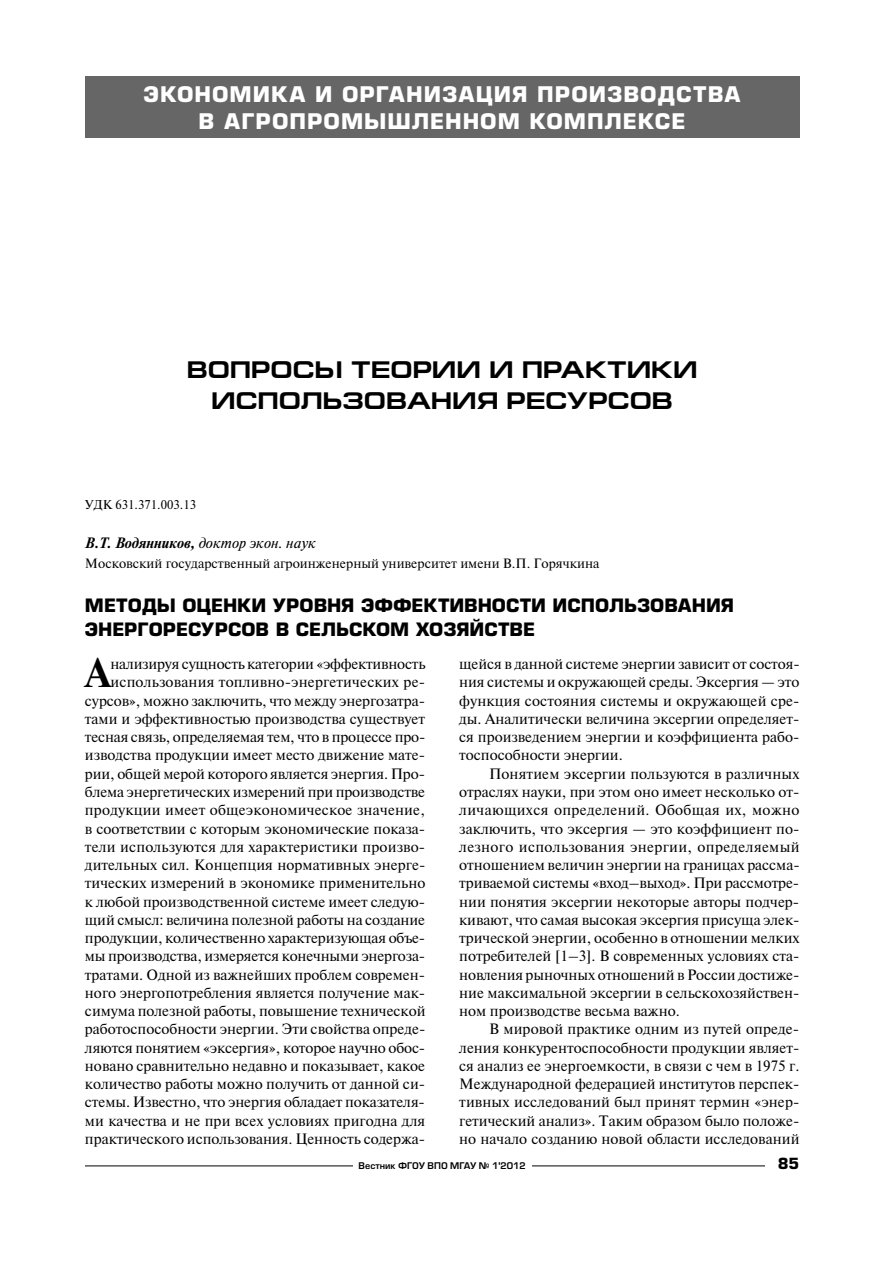
<style>
.page{position:relative;width:893px;height:1263px;background:#fff}
.page>*{position:absolute;margin:0;border:0;box-sizing:border-box;transform-origin:0 0}
.t1{font:700 41.1px "Newton";color:#000}
.t2{font:700 24px/31.2px "Europe Extended C";letter-spacing:.005em;color:#000;text-align:center}
.t3{font:700 21px/27.3px "Europe C";letter-spacing:.045em;color:#fff;text-align:center}
.t4{font:700 18px/23.4px "Europe C";color:#000}
.t5{font:15px/18.3px "Newton";color:#000;text-align:justify}
.t6{font:italic 700 15px "Newton";color:#000}
.t7{font:700 15px "Europe C";color:#000}
.t8{font:13.5px "Newton";color:#000}
.t9{font:12.75px "Newton";color:#000}
.t10{font:9px "Europe Demi C";color:#000}
.s1{font-weight:400}
</style>
<div class="page">
<hr style="left:85px;top:1166px;width:714px;height:1px;background:#000">
<div style="left:353px;top:1162px;width:178px;height:7px;background:#fff"></div>
<div style="left:765px;top:1157px;width:34px;height:12px;background:#fff"></div>
<div style="left:85px;top:77px;width:714px;height:61px;background:#666"></div>
<h3 class="t3" style="left:144px;top:82px;width:598px">ЭКОНОМИКА И ОРГАНИЗАЦИЯ ПРОИЗВОДСТВА<br>В АГРОПРОМЫШЛЕННОМ КОМПЛЕКСЕ</h3>
<h2 class="t2" style="left:187px;top:354px;width:513px">ВОПРОСЫ ТЕОРИИ И ПРАКТИКИ<br>ИСПОЛЬЗОВАНИЯ РЕСУРСОВ</h2>
<p class="t9" style="left:85px;top:500px;width:113px">УДК 631.371.003.13</p>
<p class="t6" style="left:85px;top:534px;width:233px">В.Т. Водянников, <span class="s1">доктор экон. наук</span></p>
<p class="t8" style="left:85px;top:558px;width:516px">Московский государственный агроинженерный университет имени В.П. Горячкина</p>
<p class="t4" style="left:85px;top:595px;width:651px">МЕТОДЫ ОЦЕНКИ УРОВНЯ ЭФФЕКТИВНОСТИ ИСПОЛЬЗОВАНИЯ<br>ЭНЕРГОРЕСУРСОВ В СЕЛЬСКОМ ХОЗЯЙСТВЕ</p>
<h1 class="t1" style="left:85px;top:649px;width:27px">А</h1>
<p class="t5" style="left:85px;top:656px;width:342px;text-align:right">нализируя сущность категории «эффективность использования топливно-энергетических ре&shy;сурсов», можно заключить, что между энергозатра&shy;тами и эффективностью производства существует тесная связь, определяемая тем, что в процессе про&shy;изводства продукции имеет место движение мате&shy;рии, общей мерой которого является энергия. Про&shy;блема энергетических измерений при производстве продукции имеет общеэкономическое значение, в соответствии с которым экономические показа&shy;тели используются для характеристики произво&shy;дительных сил. Концепция нормативных энерге&shy;тических измерений в экономике применительно к любой производственной системе имеет следую&shy;щий смысл: величина полезной работы на создание продукции, количественно характеризующая объе&shy;мы производства, измеряется конечными энергоза&shy;тратами. Одной из важнейших проблем современ&shy;ного энергопотребления является получение мак&shy;симума полезной работы, повышение технической работоспособности энергии. Эти свойства опреде&shy;ляются понятием «эксергия», которое научно обос&shy;новано сравнительно недавно и показывает, какое количество работы можно получить от данной си&shy;стемы. Известно, что энергия обладает показателя&shy;ми качества и не при всех условиях пригодна для практического использования. Ценность содержа-</p>
<p class="t5" style="left:459px;top:656px;width:342px">щейся в данной системе энергии зависит от состоя&shy;ния системы и окружающей среды. Эксергия — это функция состояния системы и окружающей сре&shy;ды. Аналитически величина эксергии определяет&shy;ся произведением энергии и коэффициента рабо&shy;тоспособности энергии.</p>
<p class="t5" style="left:459px;top:766px;width:342px;text-indent:30px">Понятием эксергии пользуются в различных отраслях науки, при этом оно имеет несколько от&shy;личающихся определений. Обобщая их, можно заключить, что эксергия — это коэффициент по&shy;лезного использования энергии, определяемый отношением величин энергии на границах рассма&shy;триваемой системы «вход–выход». При рассмотре&shy;нии понятия эксергии некоторые авторы подчер&shy;кивают, что самая высокая эксергия присуща элек&shy;трической энергии, особенно в отношении мелких потребителей [1–3]. В современных условиях ста&shy;новления рыночных отношений в России достиже&shy;ние максимальной эксергии в сельскохозяйствен&shy;ном производстве весьма важно.</p>
<p class="t5" style="left:459px;top:1021px;width:342px;text-indent:30px">В мировой практике одним из путей опреде&shy;ления конкурентоспособности продукции являет&shy;ся анализ ее энергоемкости, в связи с чем в 1975 г.<br>Международной федерацией институтов перспек&shy;тивных исследований был принят термин «энер&shy;гетический анализ». Таким образом было положе&shy;но начало созданию новой области исследований</p>
<p class="t10" style="left:359px;top:1161px;width:169px">Вестник ФГОУ ВПО МГАУ № 1'2012</p>
<p class="t7" style="left:778px;top:1158px;width:23px">85</p>
</div>
